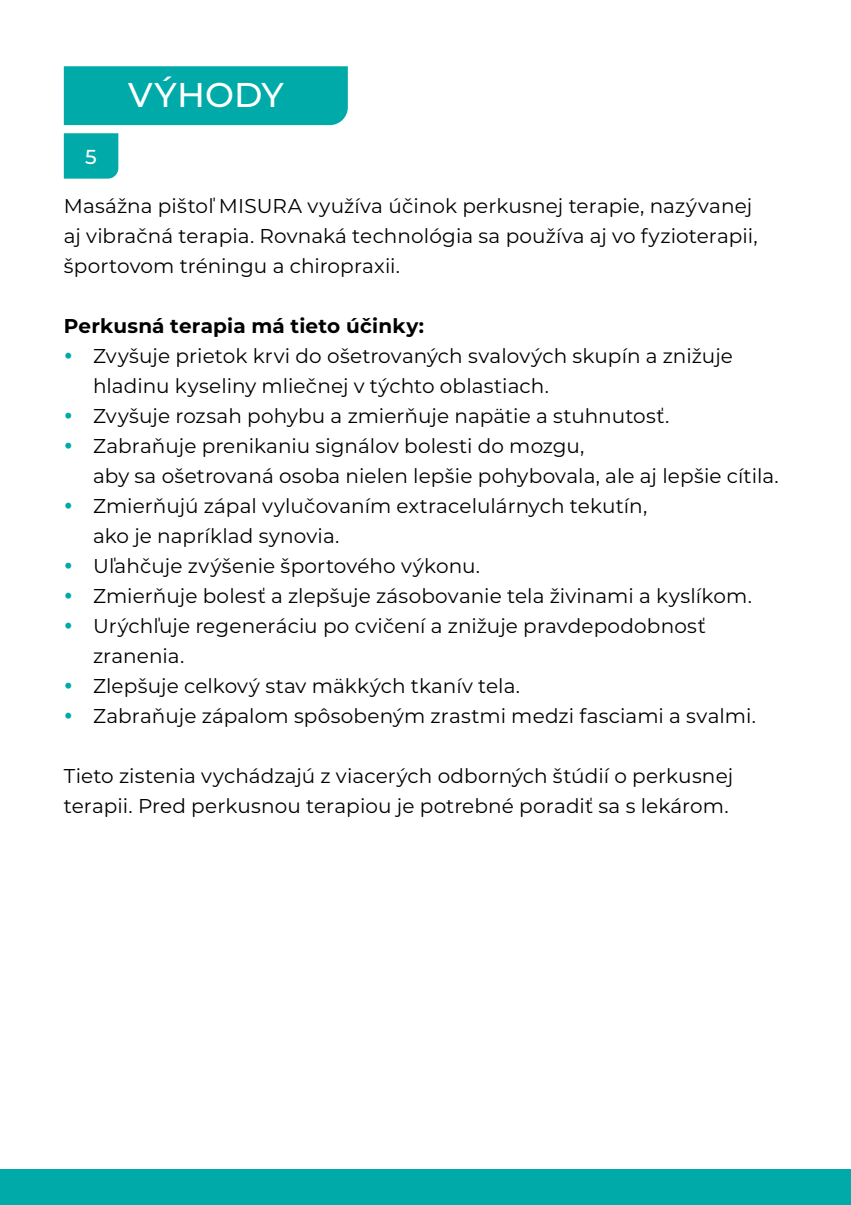
<style>
.page{position:relative;width:851px;height:1205px;background:#fff}
.page>*{position:absolute;margin:0;border:0;box-sizing:border-box;transform-origin:0 0}
.t1{font:500 34.25px "Montserrat";letter-spacing:.005em;color:#fff}
.t2{font:500 20.25px "Montserrat";color:#fff}
.t3{font:20px/30px "Montserrat";letter-spacing:.005em;color:#000}
.t4{font:700 20px "Montserrat";letter-spacing:.005em;color:#000}
.s1{color:#00aaa8}
</style>
<div class="page">
<div style="left:0;top:1169px;width:850px;height:36px;background:#00aaa8"></div>
<div style="left:64px;top:66px;width:284px;height:59px;background:#00aaa8"></div>
<div style="left:64px;top:133px;width:54px;height:46px;background:#00aaa8"></div>
<p class="t2" style="left:85px;top:143px;width:13px">5</p>
<h1 class="t1" style="left:128px;top:71px;width:157px">VÝHODY</h1>
<p class="t3" style="left:64px;top:190px;width:695px">Masážna pištoľ MISURA využíva účinok perkusnej terapie, nazývanej aj vibračná terapia. Rovnaká technológia sa používa aj vo fyzioterapii, športovom tréningu a chiropraxii.</p>
<p class="t4" style="left:64px;top:311px;width:362px">Perkusná terapia má tieto účinky:</p>
<p class="t3" style="left:93px;top:340px;width:641px;text-indent:-29px"><span class="s1">•</span> Zvyšuje prietok krvi do ošetrovaných svalových skupín a znižuje hladinu kyseliny mliečnej v týchto oblastiach.</p>
<p class="t3" style="left:64px;top:400px;width:607px"><span class="s1">•</span> Zvyšuje rozsah pohybu a zmierňuje napätie a stuhnutosť.</p>
<p class="t3" style="left:93px;top:430px;width:687px;text-indent:-29px"><span class="s1">•</span> Zabraňuje prenikaniu signálov bolesti do mozgu,<br>aby sa ošetrovaná osoba nielen lepšie pohybovala, ale aj lepšie cítila.</p>
<p class="t3" style="left:93px;top:490px;width:555px;text-indent:-29px"><span class="s1">•</span> Zmierňujú zápal vylučovaním extracelulárnych tekutín, ako je napríklad synovia.</p>
<p class="t3" style="left:64px;top:550px;width:418px"><span class="s1">•</span> Uľahčuje zvýšenie športového výkonu.</p>
<p class="t3" style="left:64px;top:580px;width:689px"><span class="s1">•</span> Zmierňuje bolesť a zlepšuje zásobovanie tela živinami a kyslíkom.</p>
<p class="t3" style="left:93px;top:610px;width:614px;text-indent:-29px"><span class="s1">•</span> Urýchľuje regeneráciu po cvičení a znižuje pravdepodobnosť zranenia.</p>
<p class="t3" style="left:64px;top:670px;width:457px"><span class="s1">•</span> Zlepšuje celkový stav mäkkých tkanív tela.</p>
<p class="t3" style="left:64px;top:700px;width:693px"><span class="s1">•</span> Zabraňuje zápalom spôsobeným zrastmi medzi fasciami a svalmi.</p>
<p class="t3" style="left:64px;top:760px;width:670px">Tieto zistenia vychádzajú z viacerých odborných štúdií o perkusnej terapii. Pred perkusnou terapiou je potrebné poradiť sa s lekárom.</p>
</div>
